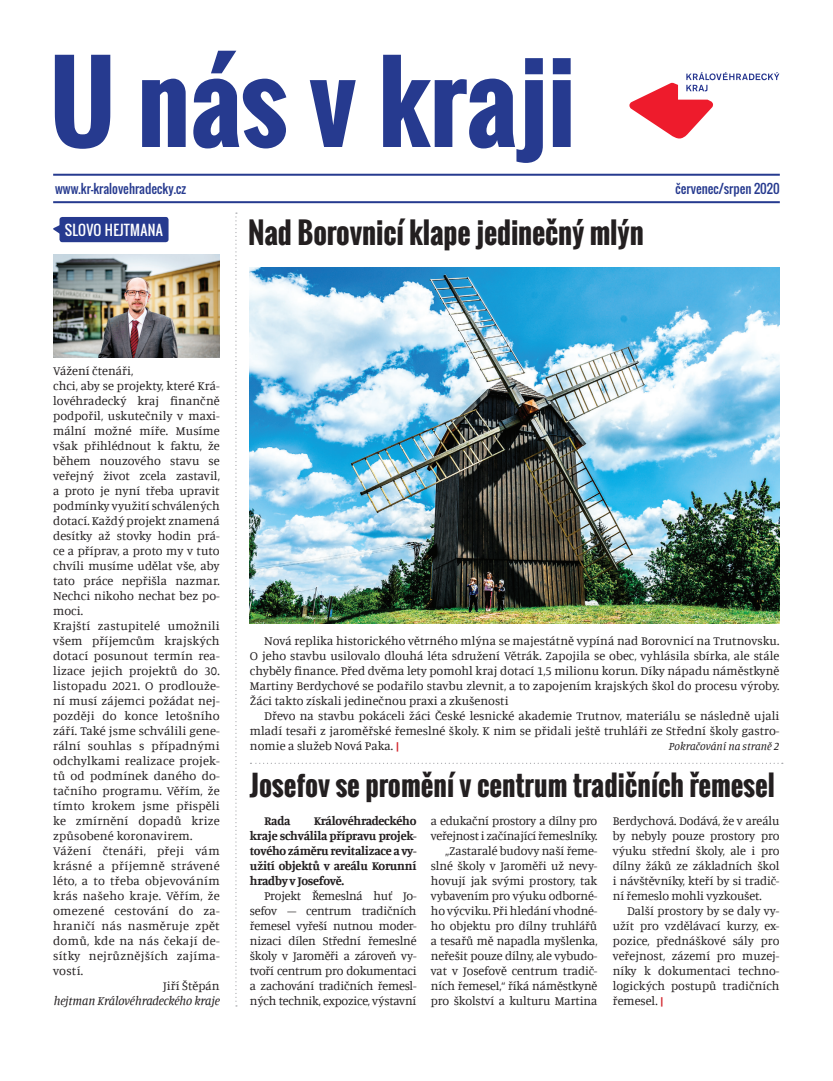
<style>
.page{position:relative;width:833px;height:1081px;background:#fff}
.page>*{position:absolute;margin:0;border:0;box-sizing:border-box;transform-origin:0 0}
.t1{font:700 104.88px "Oswald";color:#263a8f}
.t2{font:700 28.75px "Oswald";letter-spacing:-.005em;color:#231f20}
.t3{font:700 27.5px "Oswald";color:#231f20}
.t4{font:13.75px "Oswald";letter-spacing:.02em;color:#fff}
.t5{font:12.5px/15px "Manuale";color:#231f20;text-align:justify}
.t6{font:12.5px "Manuale";letter-spacing:.02em;color:#231f20}
.t7{font:700 12.5px/15px "Manuale";letter-spacing:-.02em;color:#231f20;text-align:justify}
.t8{font:12.5px "Oswald";color:#263a8f}
.t9{font:italic 12.5px "Manuale";letter-spacing:-.01em;color:#231f20}
.t10{font:italic 11.25px "Manuale";color:#231f20}
.s1{font-weight:700;font-size:11.25px;color:#d1232a}
</style>
<div class="page">
<svg style="left:629px;top:72px;width:150px;height:67px"></svg>
<hr style="left:53px;top:201px;width:727px;height:2px;background:#263a8f">
<hr style="left:53px;top:174px;width:727px;height:2px;background:#263a8f">
<svg style="left:53px;top:225px;width:6px;height:8px"></svg>
<div style="left:59px;top:217px;width:109px;height:25px;background:#263a8f;border-radius:3px"></div>
<svg style="left:235px;top:212px;width:2px;height:794px"></svg>
<svg style="left:250px;top:763px;width:533px;height:1px"></svg>
<img style="left:53px;top:254px;width:167px;height:104px">
<img style="left:250px;top:268px;width:530px;height:355px">
<h1 class="t1" style="left:50px;top:23px;width:527px">U nás v kraji</h1>
<p class="t8" style="left:55px;top:179px;width:133px">www.kr-kralovehradecky.cz</p>
<p class="t8" style="left:675px;top:179px;width:106px">červenec/srpen 2020</p>
<h2 class="t2" style="left:248px;top:211px;width:397px">Nad Borovnicí klape jedinečný mlýn</h2>
<p class="t4" style="left:65px;top:219px;width:100px">Slovo hejtmana</p>
<p class="t5" style="left:53px;top:363px;width:82px">Vážení čtenáři,</p>
<p class="t5" style="left:53px;top:378px;width:168px">chci, aby se projekty, které Krá-</p>
<p class="t5" style="left:53px;top:393px;width:168px">lovéhradecký kraj finančně</p>
<p class="t5" style="left:53px;top:408px;width:168px">podpořil, uskutečnily v maxi-</p>
<p class="t5" style="left:53px;top:423px;width:168px">mální možné míře. Musíme</p>
<p class="t5" style="left:53px;top:438px;width:168px">však přihlédnout k faktu, že</p>
<p class="t5" style="left:53px;top:453px;width:168px">během nouzového stavu se</p>
<p class="t5" style="left:53px;top:468px;width:168px">veřejný život zcela zastavil,</p>
<p class="t5" style="left:53px;top:483px;width:168px">a proto je nyní třeba upravit</p>
<p class="t5" style="left:53px;top:498px;width:168px">podmínky využití schválených</p>
<p class="t5" style="left:53px;top:513px;width:168px">dotací. Každý projekt znamená</p>
<p class="t5" style="left:53px;top:528px;width:168px">desítky až stovky hodin prá-</p>
<p class="t5" style="left:53px;top:543px;width:168px">ce a příprav, a proto my v tuto</p>
<p class="t5" style="left:53px;top:558px;width:168px">chvíli musíme udělat vše, aby</p>
<p class="t5" style="left:53px;top:573px;width:168px">tato práce nepřišla nazmar.</p>
<p class="t5" style="left:53px;top:588px;width:168px">Nechci nikoho nechat bez po-</p>
<p class="t5" style="left:53px;top:603px;width:31px">moci.</p>
<p class="t5" style="left:53px;top:618px;width:168px">Krajští zastupitelé umožnili</p>
<p class="t5" style="left:53px;top:633px;width:168px">všem příjemcům krajských</p>
<p class="t5" style="left:53px;top:648px;width:168px">dotací posunout termín rea-</p>
<p class="t5" style="left:53px;top:663px;width:168px">lizace jejich projektů do 30.</p>
<p class="t5" style="left:53px;top:678px;width:168px">listopadu 2021. O prodlouže-</p>
<p class="t5" style="left:53px;top:693px;width:168px">ní musí zájemci požádat nej-</p>
<p class="t5" style="left:53px;top:708px;width:168px">později do konce letošního</p>
<p class="t5" style="left:53px;top:723px;width:168px">září. Také jsme schválili gene-</p>
<p class="t5" style="left:53px;top:738px;width:168px">rální souhlas s případnými</p>
<p class="t5" style="left:53px;top:753px;width:168px">odchylkami realizace projek-</p>
<p class="t5" style="left:53px;top:768px;width:168px">tů od podmínek daného do-</p>
<p class="t5" style="left:53px;top:783px;width:168px">tačního programu. Věřím, že</p>
<p class="t5" style="left:53px;top:798px;width:168px">tímto krokem jsme přispěli</p>
<p class="t5" style="left:53px;top:813px;width:168px">ke zmírnění dopadů krize</p>
<p class="t5" style="left:53px;top:828px;width:141px">způsobené koronavirem.</p>
<p class="t6" style="left:53px;top:843px;width:168px">Vážení čtenáři, přeji vám</p>
<p class="t6" style="left:53px;top:858px;width:168px">krásné a příjemně strávené</p>
<p class="t6" style="left:53px;top:873px;width:168px">léto, a to třeba objevováním</p>
<p class="t6" style="left:53px;top:888px;width:168px">krás našeho kraje. Věřím, že</p>
<p class="t6" style="left:53px;top:903px;width:168px">omezené cestování do za-</p>
<p class="t6" style="left:53px;top:918px;width:168px">hraničí nás nasměruje zpět</p>
<p class="t6" style="left:53px;top:933px;width:168px">domů, kde na nás čekají de-</p>
<p class="t6" style="left:53px;top:948px;width:168px">sítky nejrůznějších zajíma-</p>
<p class="t5" style="left:53px;top:963px;width:32px">vostí.</p>
<p class="t5" style="left:163px;top:978px;width:58px">Jiří Štěpán</p>
<p class="t9" style="left:54px;top:993px;width:167px">hejtman Královéhradeckého kraje</p>
<p class="t5" style="left:250px;top:633px;width:531px;text-indent:14px">Nová replika historického větrného mlýna se majestátně vypíná nad Borovnicí na Trutnovsku.<br>O jeho stavbu usilovalo dlouhá léta sdružení Větrák. Zapojila se obec, vyhlásila sbírka, ale stále chyběly finance. Před dvěma lety pomohl kraj dotací 1,5 milionu korun. Díky nápadu náměstkyně Martiny Berdychové se podařilo stavbu zlevnit, a to zapojením krajských škol do procesu výroby.<br>Žáci takto získali jedinečnou praxi a zkušenosti</p>
<p class="t5" style="left:250px;top:708px;width:531px;text-indent:14px">Dřevo na stavbu pokáceli žáci České lesnické akademie Trutnov, materiálu se následně ujali mladí tesaři z jaroměřské řemeslné školy. K nim se přidali ještě truhláři ze Střední školy gastro&shy;nomie a služeb Nová Paka. <span class="s1">|</span></p>
<p class="t10" style="left:669px;top:739px;width:112px">Pokračování na straně 2</p>
<h3 class="t3" style="left:250px;top:765px;width:526px">Josefov se promění v centrum tradičních řemesel</h3>
<p class="t7" style="left:250px;top:813px;width:168px;text-indent:64px">Královéhradeckého kraje schválila přípravu projek&shy;tového záměru revitalizace a vy&shy;užití objektů v areálu Korunní hradby v Josefově.</p>
<p class="t5" style="left:250px;top:888px;width:168px;text-indent:14px">Projekt Řemeslná huť Jo&shy;sefov – centrum tradičních řemesel vyřeší nutnou moder&shy;nizaci dílen Střední řemeslné školy v Jaroměři a zároveň vy&shy;tvoří centrum pro dokumentaci a zachování tradičních řemesl&shy;ných technik, expozice, výstavní</p>
<p class="t7" style="left:264px;top:813px;width:28px">Rada</p>
<p class="t5" style="left:431px;top:813px;width:168px;text-align:right">a edukační prostory a dílny pro veřejnost i začínající řemeslníky. „Zastaralé budovy naší řeme&shy;slné školy v Jaroměři už nevy&shy;hovují jak svými prostory, tak vybavením pro výuku odborné&shy;ho výcviku. Při hledání vhodné&shy;ho objektu pro dílny truhlářů a tesařů mě napadla myšlenka, neřešit pouze dílny, ale vybudo&shy;vat v Josefově centrum tradič&shy;ních řemesel,“ říká náměstkyně pro školství a kulturu Martina</p>
<p class="t5" style="left:613px;top:813px;width:168px">Berdychová. Dodává, že v areálu by nebyly pouze prostory pro výuku střední školy, ale i pro dílny žáků ze základních škol i návštěvníky, kteří by si tradič&shy;ní řemeslo mohli vyzkoušet.</p>
<p class="t5" style="left:613px;top:903px;width:168px;text-indent:14px">Další prostory by se daly vy&shy;užít pro vzdělávací kurzy, ex&shy;pozice, přednáškové sály pro veřejnost, zázemí pro muzej&shy;níky k dokumentaci techno&shy;logických postupů tradičních řemesel. <span class="s1">|</span></p>
</div>
